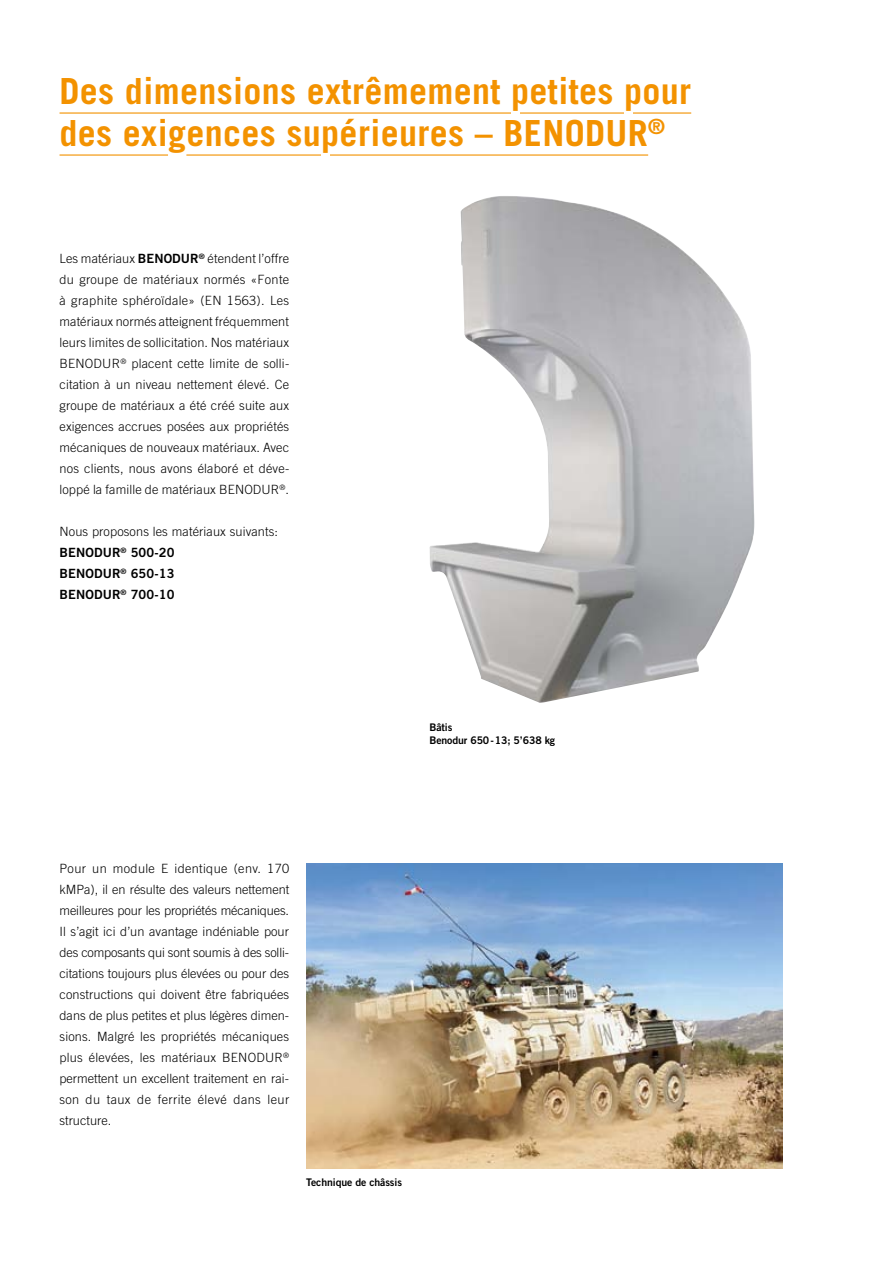
<style>
.page{position:relative;width:893px;height:1263px;background:#fff}
.page>*{position:absolute;margin:0;border:0;box-sizing:border-box;transform-origin:0 0}
.t1{font:700 36px/42px "Trade Gothic";letter-spacing:.01em;color:#f39200}
.t2{font:300 12.75px/21px "Trade Gothic";letter-spacing:.01em;color:#000;text-align:justify}
.t3{font:12.75px/21px "Trade Gothic Bold Two";letter-spacing:.01em;color:#000;text-align:justify}
.t4{font:10.5px/12.6px "Trade Gothic Bold Two";letter-spacing:-.01em;color:#000}
.s1{font-family:"Trade Gothic Bold Two";font-weight:400}
</style>
<div class="page">
<img style="left:429px;top:196px;width:325px;height:507px">
<img style="left:306px;top:863px;width:476px;height:305px">
<hr style="left:60px;top:112px;width:631px;height:2px;background:#f39200">
<hr style="left:60px;top:154px;width:108px;height:2px;background:#f39200">
<hr style="left:186px;top:154px;width:462px;height:2px;background:#f39200">
<svg style="left:321px;top:154px;width:9px;height:2px"></svg>
<svg style="left:511px;top:112px;width:9px;height:2px"></svg>
<svg style="left:624px;top:112px;width:9px;height:2px"></svg>
<h1 class="t1" style="left:60px;top:70px;width:633px">Des dimensions extrêmement petites pour des exigences supérieures – BENODUR<sup>®</sup></h1>
<p class="t2" style="left:60px;top:248px;width:231px">Les matériaux <span class="s1">BENODUR</span><sup>®</sup> étendent l’offre du groupe de matériaux normés «Fonte à graphite sphéroïdale» (EN 1563). Les matériaux normés atteignent fréquemment leurs limites de sollicitation. Nos matériaux BENODUR<sup>®</sup> placent cette limite de solli&shy;citation à un niveau nettement élevé. Ce groupe de matériaux a été créé suite aux exigences accrues posées aux propriétés mécaniques de nouveaux matériaux. Avec nos clients, nous avons élaboré et déve&shy;loppé la famille de matériaux BENODUR<sup>®</sup>.</p>
<p class="t2" style="left:60px;top:521px;width:220px">Nous proposons les matériaux suivants:</p>
<p class="t3" style="left:60px;top:542px;width:116px">BENODUR<sup>®</sup> 500-20<br>BENODUR<sup>®</sup> 650-13<br>BENODUR<sup>®</sup> 700-10</p>
<p class="t4" style="left:429px;top:721px;width:127px">Bâtis<br>Benodur 650-13; 5’638 kg</p>
<p class="t2" style="left:60px;top:858px;width:231px">Pour un module E identique (env. 170 kMPa), il en résulte des valeurs nettement meilleures pour les propriétés mécaniques.<br>Il s’agit ici d’un avantage indéniable pour des composants qui sont soumis à des solli&shy;citations toujours plus élevées ou pour des constructions qui doivent être fabriquées dans de plus petites et plus légères dimen&shy;sions. Malgré les propriétés mécaniques plus élevées, les matériaux BENODUR<sup>® </sup>permettent un excellent traitement en rai&shy;son du taux de ferrite élevé dans leur structure.</p>
<p class="t4" style="left:306px;top:1176px;width:97px">Technique de châssis</p>
</div>
